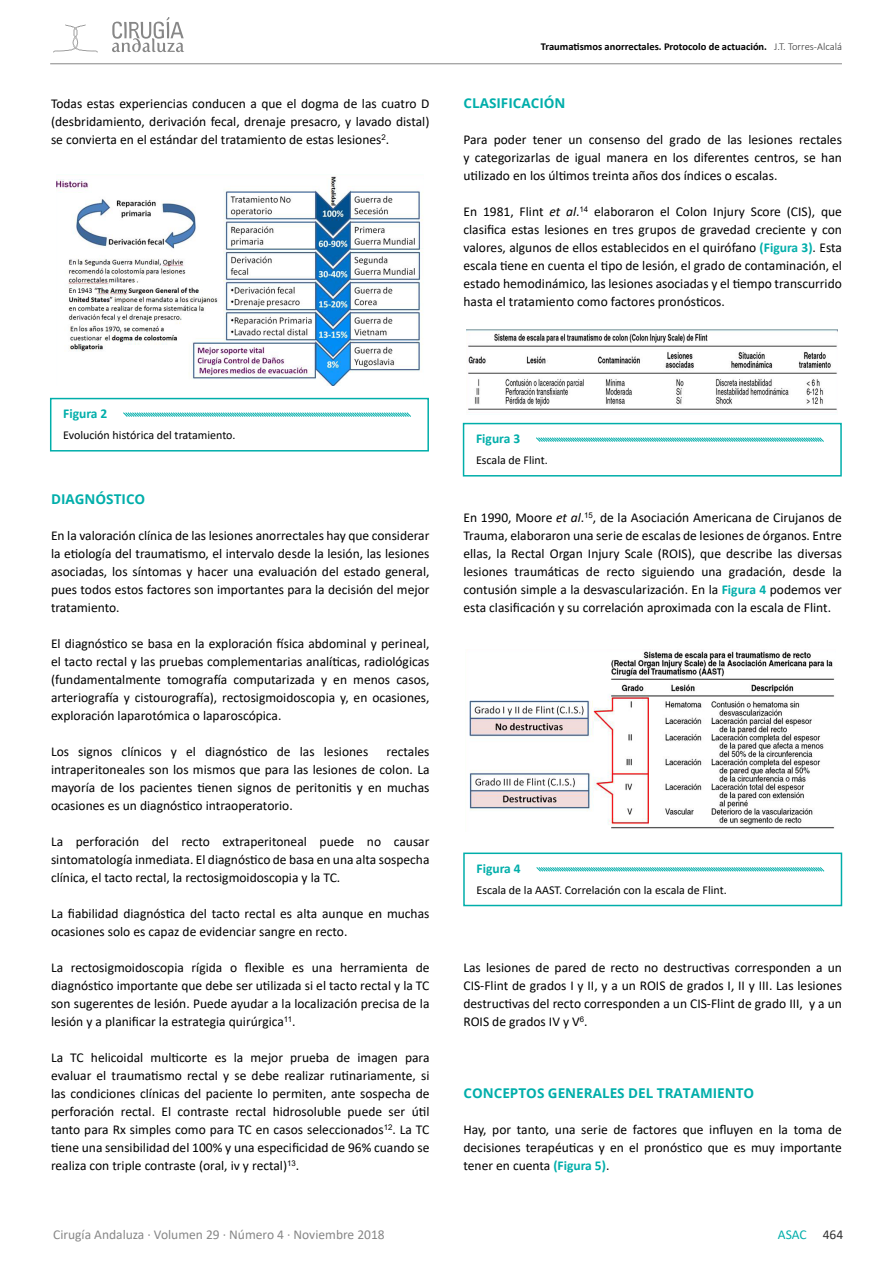
<style>
.page{position:relative;width:893px;height:1263px;background:#fff}
.page>*{position:absolute;margin:0;border:0;box-sizing:border-box;transform-origin:0 0}
.t1{font:13.5px/18px "Calibri";color:#000;text-align:justify}
.t2{font:700 13.5px "Open Sans";color:#00aeaa}
.t3{font:13.5px "Calibri";color:#878787}
.t4{font:700 13.5px "Calibri";color:#00aeaa}
.t5{font:13.5px "Calibri";color:#00aeaa}
.t6{font:12px "Calibri";color:#000}
.t7{font:700 10.5px "Calibri";color:#000}
.s1{font-weight:300;color:#333}
.s2{font-style:italic}
.s3{font-weight:700;color:#00aeaa}
.s4{color:#333}
</style>
<div class="page">
<svg style="left:53px;top:24px;width:45px;height:29px"></svg>
<svg style="left:112px;top:17px;width:72px;height:35px"></svg>
<hr style="left:50px;top:64px;width:792px;height:1px;background:#878787">
<img style="left:56px;top:176px;width:367px;height:210px">
<div style="left:50px;top:398px;width:379px;height:53px;border:2px solid #00aeaa"></div>
<svg style="left:123px;top:412px;width:288px;height:5px"></svg>
<img style="left:467px;top:329px;width:371px;height:84px">
<div style="left:463px;top:423px;width:379px;height:53px;border:2px solid #00aeaa"></div>
<svg style="left:536px;top:437px;width:288px;height:5px"></svg>
<img style="left:469px;top:651px;width:366px;height:178px">
<div style="left:463px;top:852px;width:379px;height:54px;border:2px solid #00aeaa"></div>
<svg style="left:536px;top:867px;width:289px;height:5px"></svg>
<p class="t7" style="left:541px;top:39px;width:303px">Traumatismos anorrectales. Protocolo de actuación. <span class="s1">J.T. Torres-Alcalá</span></p>
<p class="t1" style="left:51px;top:94px;width:380px">Todas estas experiencias conducen a que el dogma de las cuatro D (desbridamiento, derivación fecal, drenaje presacro, y lavado distal) se convierta en el estándar del tratamiento de estas lesiones<sup>2</sup>.</p>
<p class="t2" style="left:463px;top:94px;width:104px">CLASIFICACIÓN</p>
<p class="t1" style="left:463px;top:130px;width:380px">Para poder tener un consenso del grado de las lesiones rectales y categorizarlas de igual manera en los diferentes centros, se han utilizado en los últimos treinta años dos índices o escalas.</p>
<p class="t1" style="left:463px;top:202px;width:380px">En 1981, Flint <span class="s2">et al</span>.<sup>14</sup> elaboraron el Colon Injury Score (CIS), que clasifica estas lesiones en tres grupos de gravedad creciente y con valores, algunos de ellos establecidos en el quirófano <span class="s3">(Figura 3)</span>. Esta escala tiene en cuenta el tipo de lesión, el grado de contaminación, el estado hemodinámico, las lesiones asociadas y el tiempo transcurrido hasta el tratamiento como factores pronósticos.</p>
<p class="t4" style="left:63px;top:404px;width:46px">Figura 2</p>
<p class="t6" style="left:63px;top:427px;width:174px">Evolución histórica del tratamiento.</p>
<p class="t2" style="left:51px;top:490px;width:96px">DIAGNÓSTICO</p>
<p class="t1" style="left:51px;top:526px;width:380px">En la valoración clínica de las lesiones anorrectales hay que considerar la etiología del traumatismo, el intervalo desde la lesión, las lesiones asociadas, los síntomas y hacer una evaluación del estado general, pues todos estos factores son importantes para la decisión del mejor tratamiento.</p>
<p class="t1" style="left:51px;top:634px;width:380px">El diagnóstico se basa en la exploración física abdominal y perineal, el tacto rectal y las pruebas complementarias analíticas, radiológicas (fundamentalmente tomografía computarizada y en menos casos, arteriografía y cistourografía), rectosigmoidoscopia y, en ocasiones, exploración laparotómica o laparoscópica.</p>
<p class="t1" style="left:51px;top:742px;width:319px">Los signos clínicos y el diagnóstico de las lesiones</p>
<p class="t1" style="left:51px;top:742px;width:380px;text-indent:336px">rectales intraperitoneales son los mismos que para las lesiones de colon. La mayoría de los pacientes tienen signos de peritonitis y en muchas ocasiones es un diagnóstico intraoperatorio.</p>
<p class="t1" style="left:51px;top:832px;width:380px">La perforación del recto extraperitoneal puede no causar sintomatología inmediata. El diagnóstico de basa en una alta sospecha clínica, el tacto rectal, la rectosigmoidoscopia y la TC.</p>
<p class="t1" style="left:51px;top:904px;width:380px">La fiabilidad diagnóstica del tacto rectal es alta aunque en muchas ocasiones solo es capaz de evidenciar sangre en recto.</p>
<p class="t1" style="left:51px;top:958px;width:380px">La rectosigmoidoscopia rígida o flexible es una herramienta de diagnóstico importante que debe ser utilizada si el tacto rectal y la TC son sugerentes de lesión. Puede ayudar a la localización precisa de la lesión y a planificar la estrategia quirúrgica<sup>11</sup>.</p>
<p class="t1" style="left:51px;top:1048px;width:380px">La TC helicoidal multicorte es la mejor prueba de imagen para evaluar el traumatismo rectal y se debe realizar rutinariamente, si las condiciones clínicas del paciente lo permiten, ante sospecha de perforación rectal. El contraste rectal hidrosoluble puede ser útil tanto para Rx simples como para TC en casos seleccionados<sup>12</sup>. La TC tiene una sensibilidad del 100% y una especificidad de 96% cuando se realiza con triple contraste (oral, iv y rectal)<sup>13</sup>.</p>
<p class="t4" style="left:476px;top:429px;width:46px">Figura 3</p>
<p class="t6" style="left:476px;top:452px;width:73px">Escala de Flint.</p>
<p class="t1" style="left:463px;top:508px;width:380px">En 1990, Moore <span class="s2">et al</span>.<sup>15</sup>, de la Asociación Americana de Cirujanos de Trauma, elaboraron una serie de escalas de lesiones de órganos. Entre ellas, la Rectal Organ Injury Scale (ROIS), que describe las diversas lesiones traumáticas de recto siguiendo una gradación, desde la contusión simple a la desvascularización. En la <span class="s3">Figura 4</span> podemos ver esta clasificación y su correlación aproximada con la escala de Flint.</p>
<p class="t4" style="left:476px;top:859px;width:46px">Figura 4</p>
<p class="t6" style="left:476px;top:882px;width:252px">Escala de la AAST. Correlación con la escala de Flint.</p>
<p class="t1" style="left:463px;top:958px;width:380px">Las lesiones de pared de recto no destructivas corresponden a un CIS-Flint de grados I y II, y a un ROIS de grados I, II y III. Las lesiones destructivas del recto corresponden a un CIS-Flint de grado III, y a un ROIS de grados IV y V<sup>6</sup>.</p>
<p class="t2" style="left:463px;top:1084px;width:292px">CONCEPTOS GENERALES DEL TRATAMIENTO</p>
<p class="t1" style="left:463px;top:1120px;width:380px">Hay, por tanto, una serie de factores que influyen en la toma de decisiones terapéuticas y en el pronóstico que es muy importante tener en cuenta <span class="s3">(Figura 5)</span>.</p>
<p class="t3" style="left:53px;top:1225px;width:333px">Cirugía Andaluza · Volumen 29 · Número 4 · Noviembre 2018</p>
<p class="t5" style="left:778px;top:1225px;width:67px">ASAC <span class="s4">464</span></p>
</div>
